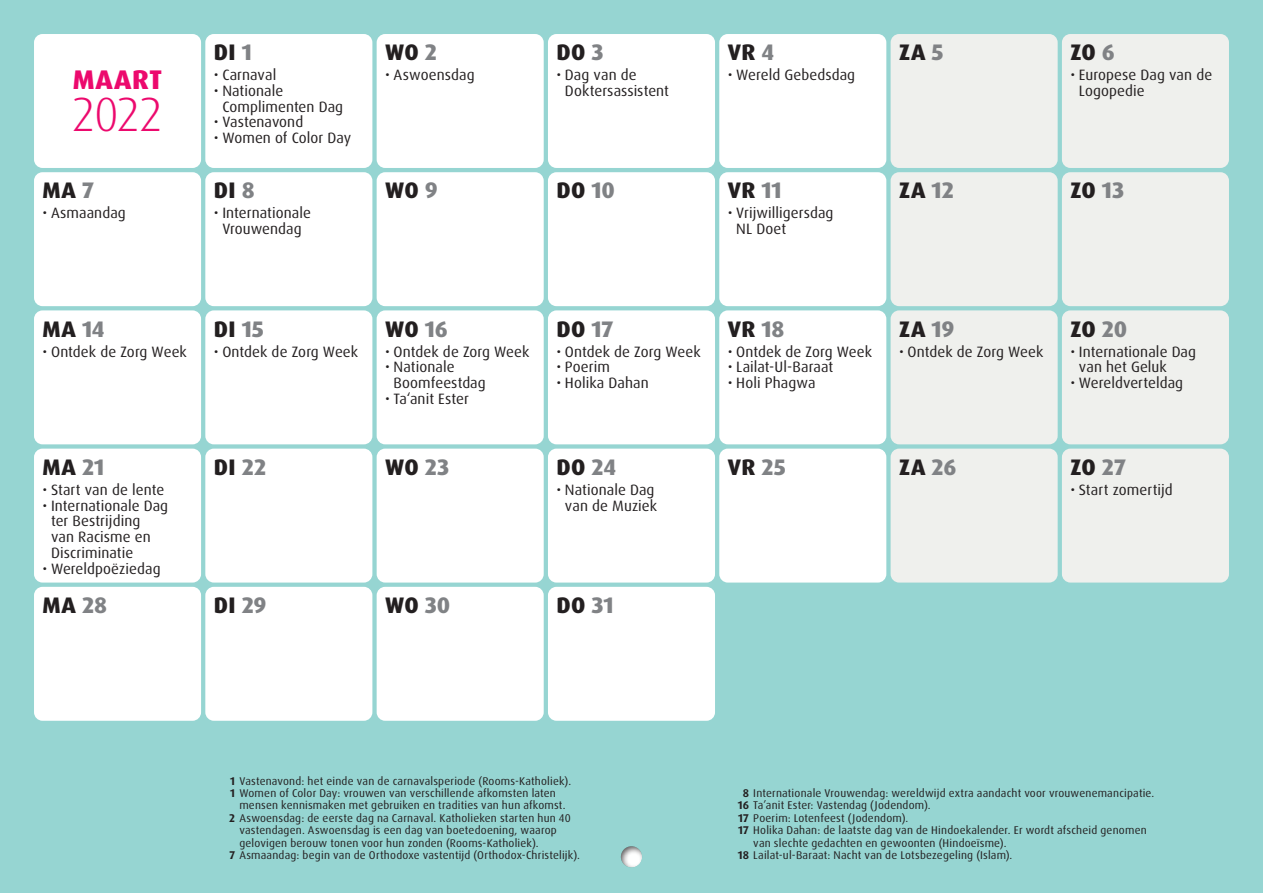
<style>
.page{position:relative;width:1263px;height:893px;background:#96d5d2}
.page>*{position:absolute;margin:0;border:0;box-sizing:border-box;transform-origin:0 0}
.t1{font:300 48px "Dax Pro";color:#ec096d}
.t2{font:800 27px "Dax Pro";letter-spacing:.025em;color:#ec096d}
.t3{font:800 22.5px "Dax Pro";color:#231f20}
.t4{font:15px/15.8px "Dax Pro";letter-spacing:.005em;color:#231f20}
.t5{font:11.25px/12.3px "Dax Pro";letter-spacing:.015em;color:#231f20}
.s1{color:#808285}
.s2{font-weight:700}
</style>
<div class="page">
<div style="left:34px;top:172px;width:167px;height:134px;background:#fff;border-radius:9px"></div>
<div style="left:34px;top:310px;width:167px;height:134px;background:#fff;border-radius:9px"></div>
<div style="left:34px;top:449px;width:167px;height:134px;background:#fff;border-radius:9px"></div>
<div style="left:34px;top:587px;width:167px;height:134px;background:#fff;border-radius:9px"></div>
<div style="left:205px;top:34px;width:167px;height:134px;background:#fff;border-radius:9px"></div>
<div style="left:205px;top:172px;width:167px;height:134px;background:#fff;border-radius:9px"></div>
<div style="left:205px;top:310px;width:167px;height:134px;background:#fff;border-radius:9px"></div>
<div style="left:205px;top:449px;width:167px;height:134px;background:#fff;border-radius:9px"></div>
<div style="left:205px;top:587px;width:167px;height:134px;background:#fff;border-radius:9px"></div>
<div style="left:377px;top:34px;width:167px;height:134px;background:#fff;border-radius:9px"></div>
<div style="left:377px;top:172px;width:167px;height:134px;background:#fff;border-radius:9px"></div>
<div style="left:377px;top:310px;width:167px;height:134px;background:#fff;border-radius:9px"></div>
<div style="left:377px;top:449px;width:167px;height:134px;background:#fff;border-radius:9px"></div>
<div style="left:377px;top:587px;width:167px;height:134px;background:#fff;border-radius:9px"></div>
<div style="left:548px;top:34px;width:167px;height:134px;background:#fff;border-radius:9px"></div>
<div style="left:548px;top:172px;width:167px;height:134px;background:#fff;border-radius:9px"></div>
<div style="left:548px;top:310px;width:167px;height:134px;background:#fff;border-radius:9px"></div>
<div style="left:548px;top:449px;width:167px;height:134px;background:#fff;border-radius:9px"></div>
<div style="left:548px;top:587px;width:167px;height:134px;background:#fff;border-radius:9px"></div>
<div style="left:719px;top:34px;width:167px;height:134px;background:#fff;border-radius:9px"></div>
<div style="left:719px;top:172px;width:167px;height:134px;background:#fff;border-radius:9px"></div>
<div style="left:719px;top:310px;width:167px;height:134px;background:#fff;border-radius:9px"></div>
<div style="left:719px;top:449px;width:167px;height:134px;background:#fff;border-radius:9px"></div>
<div style="left:890px;top:34px;width:168px;height:134px;background:#eff0ed;border-radius:9px"></div>
<div style="left:890px;top:172px;width:168px;height:134px;background:#eff0ed;border-radius:9px"></div>
<div style="left:890px;top:310px;width:168px;height:134px;background:#eff0ed;border-radius:9px"></div>
<div style="left:890px;top:449px;width:168px;height:134px;background:#eff0ed;border-radius:9px"></div>
<div style="left:1062px;top:34px;width:167px;height:134px;background:#eff0ed;border-radius:9px"></div>
<div style="left:1062px;top:172px;width:167px;height:134px;background:#eff0ed;border-radius:9px"></div>
<div style="left:1062px;top:310px;width:167px;height:134px;background:#eff0ed;border-radius:9px"></div>
<div style="left:1062px;top:449px;width:167px;height:134px;background:#eff0ed;border-radius:9px"></div>
<div style="left:34px;top:34px;width:167px;height:134px;background:#fff;border-radius:9px"></div>
<div style="left:621px;top:844px;width:23px;height:24px;background:#231f20;opacity:.75"></div>
<h2 class="t2" style="left:73px;top:62px;width:91px">MAART</h2>
<h1 class="t1" style="left:73px;top:84px;width:91px">2022</h1>
<h3 class="t3" style="left:43px;top:176px;width:53px">MA <span class="s1">7</span></h3>
<h3 class="t4" style="left:43px;top:205px;width:85px">• Asmaandag</h3>
<h3 class="t3" style="left:214px;top:38px;width:39px">DI <span class="s1">1</span></h3>
<h3 class="t4" style="left:214px;top:67px;width:64px">• Carnaval</h3>
<h3 class="t4" style="left:222px;top:83px;width:122px;text-indent:-9px">• Nationale<br>Complimenten Dag</h3>
<h3 class="t4" style="left:214px;top:114px;width:91px">• Vastenavond</h3>
<h3 class="t4" style="left:214px;top:130px;width:139px">• Women of Color Day</h3>
<h3 class="t3" style="left:214px;top:176px;width:42px">DI <span class="s1">8</span></h3>
<h3 class="t4" style="left:214px;top:205px;width:99px;text-align:center">• Internationale<br>Vrouwendag</h3>
<h3 class="t3" style="left:385px;top:38px;width:53px">WO <span class="s1">2</span></h3>
<h3 class="t4" style="left:385px;top:67px;width:91px">• Aswoensdag</h3>
<h3 class="t3" style="left:385px;top:176px;width:54px">WO <span class="s1">9</span></h3>
<h3 class="t3" style="left:557px;top:38px;width:49px">DO <span class="s1">3</span></h3>
<h3 class="t4" style="left:565px;top:67px;width:106px;text-indent:-9px">• Dag van de<br>Doktersassistent</h3>
<h3 class="t3" style="left:557px;top:176px;width:60px">DO <span class="s1">10</span></h3>
<h3 class="t3" style="left:728px;top:38px;width:48px">VR <span class="s1">4</span></h3>
<h3 class="t4" style="left:728px;top:67px;width:129px">• Wereld Gebedsdag</h3>
<h3 class="t3" style="left:728px;top:176px;width:55px">VR <span class="s1">11</span></h3>
<h3 class="t4" style="left:736px;top:205px;width:99px;text-indent:-9px">• Vrijwilligersdag<br>NL Doet</h3>
<h3 class="t3" style="left:899px;top:38px;width:46px">ZA <span class="s1">5</span></h3>
<h3 class="t3" style="left:899px;top:176px;width:56px">ZA <span class="s1">12</span></h3>
<h3 class="t3" style="left:1070px;top:38px;width:46px">ZO <span class="s1">6</span></h3>
<h3 class="t4" style="left:1079px;top:67px;width:135px;text-indent:-9px">• Europese Dag van de<br>Logopedie</h3>
<h3 class="t3" style="left:1070px;top:176px;width:55px">ZO <span class="s1">13</span></h3>
<h3 class="t3" style="left:43px;top:314px;width:64px">MA <span class="s1">14</span></h3>
<h3 class="t4" style="left:43px;top:344px;width:146px">• Ontdek de Zorg Week</h3>
<h3 class="t3" style="left:43px;top:452px;width:63px">MA <span class="s1">21</span></h3>
<h3 class="t4" style="left:43px;top:482px;width:123px">• Start van de lente</h3>
<h3 class="t4" style="left:51px;top:497px;width:119px;text-indent:-9px">• Internationale Dag ter Bestrijding<br>van Racisme en<br>Discriminatie</h3>
<h3 class="t4" style="left:43px;top:560px;width:120px">• Wereldpoëziedag</h3>
<h3 class="t3" style="left:43px;top:591px;width:66px">MA <span class="s1">28</span></h3>
<h3 class="t3" style="left:214px;top:314px;width:52px">DI <span class="s1">15</span></h3>
<h3 class="t4" style="left:214px;top:344px;width:146px">• Ontdek de Zorg Week</h3>
<h3 class="t3" style="left:214px;top:452px;width:54px">DI <span class="s1">22</span></h3>
<h3 class="t3" style="left:385px;top:314px;width:64px">WO <span class="s1">16</span></h3>
<h3 class="t4" style="left:385px;top:344px;width:146px">• Ontdek de Zorg Week</h3>
<h3 class="t4" style="left:394px;top:359px;width:94px;text-indent:-9px">• Nationale<br>Boomfeestdag</h3>
<h3 class="t4" style="left:385px;top:391px;width:85px">• Ta‘anit Ester</h3>
<h3 class="t3" style="left:385px;top:452px;width:65px">WO <span class="s1">23</span></h3>
<h3 class="t3" style="left:557px;top:314px;width:58px">DO <span class="s1">17</span></h3>
<h3 class="t4" style="left:556px;top:344px;width:146px">• Ontdek de Zorg Week</h3>
<h3 class="t4" style="left:556px;top:359px;width:55px">• Poerim</h3>
<h3 class="t4" style="left:556px;top:375px;width:94px">• Holika Dahan</h3>
<h3 class="t3" style="left:557px;top:452px;width:61px">DO <span class="s1">24</span></h3>
<h3 class="t4" style="left:556px;top:482px;width:102px;text-align:center">• Nationale Dag van de Muziek</h3>
<h3 class="t3" style="left:728px;top:314px;width:58px">VR <span class="s1">18</span></h3>
<h3 class="t4" style="left:728px;top:344px;width:146px">• Ontdek de Zorg Week</h3>
<h3 class="t4" style="left:728px;top:359px;width:107px">• Lailat-Ul-Baraat</h3>
<h3 class="t4" style="left:728px;top:375px;width:89px">• Holi Phagwa</h3>
<h3 class="t3" style="left:728px;top:452px;width:60px">VR <span class="s1">25</span></h3>
<h3 class="t3" style="left:899px;top:314px;width:57px">ZA <span class="s1">19</span></h3>
<h3 class="t4" style="left:899px;top:344px;width:146px">• Ontdek de Zorg Week</h3>
<h3 class="t3" style="left:899px;top:452px;width:59px">ZA <span class="s1">26</span></h3>
<h3 class="t3" style="left:1070px;top:314px;width:58px">ZO <span class="s1">20</span></h3>
<h3 class="t4" style="left:1079px;top:344px;width:119px;text-indent:-8px">• Internationale Dag van het Geluk</h3>
<h3 class="t4" style="left:1070px;top:375px;width:114px">• Wereldverteldag</h3>
<h3 class="t3" style="left:1070px;top:452px;width:57px">ZO <span class="s1">27</span></h3>
<h3 class="t4" style="left:1070px;top:482px;width:104px">• Start zomertijd</h3>
<h3 class="t3" style="left:214px;top:591px;width:54px">DI <span class="s1">29</span></h3>
<h3 class="t3" style="left:385px;top:591px;width:66px">WO <span class="s1">30</span></h3>
<h3 class="t3" style="left:557px;top:591px;width:59px">DO <span class="s1">31</span></h3>
<p class="t5" style="left:230px;top:775px;width:343px"><span class="s2">1</span> Vastenavond: het einde van de carnavalsperiode (Rooms-Katholiek).<br><span class="s2">1</span> Women of Color Day: vrouwen van verschillende afkomsten laten</p>
<p class="t5" style="left:239px;top:799px;width:328px">mensen kennismaken met gebruiken en tradities van hun afkomst.</p>
<p class="t5" style="left:229px;top:812px;width:343px"><span class="s2">2</span> Aswoensdag: de eerste dag na Carnaval. Katholieken starten hun 40</p>
<p class="t5" style="left:239px;top:824px;width:319px">vastendagen. Aswoensdag is een dag van boetedoening, waarop</p>
<p class="t5" style="left:239px;top:837px;width:301px">gelovigen berouw tonen voor hun zonden (Rooms-Katholiek).</p>
<p class="t5" style="left:229px;top:849px;width:352px"><span class="s2">7</span> Asmaandag: begin van de Orthodoxe vastentijd (Orthodox-Christelijk).</p>
<p class="t5" style="left:743px;top:787px;width:413px"><span class="s2">8</span> Internationale Vrouwendag: wereldwijd extra aandacht voor vrouwenemancipatie.</p>
<p class="t5" style="left:738px;top:799px;width:194px"><span class="s2">16</span> Ta’anit Ester: Vastendag (Jodendom).</p>
<p class="t5" style="left:738px;top:812px;width:171px"><span class="s2">17</span> Poerim: Lotenfeest (Jodendom).</p>
<p class="t5" style="left:738px;top:824px;width:410px"><span class="s2">17</span> Holika Dahan: de laatste dag van de Hindoekalender. Er wordt afscheid genomen</p>
<p class="t5" style="left:753px;top:837px;width:255px">van slechte gedachten en gewoonten (Hindoeïsme).</p>
<p class="t5" style="left:738px;top:849px;width:276px"><span class="s2">18</span> Lailat-ul-Baraat: Nacht van de Lotsbezegeling (Islam).</p>
</div>
